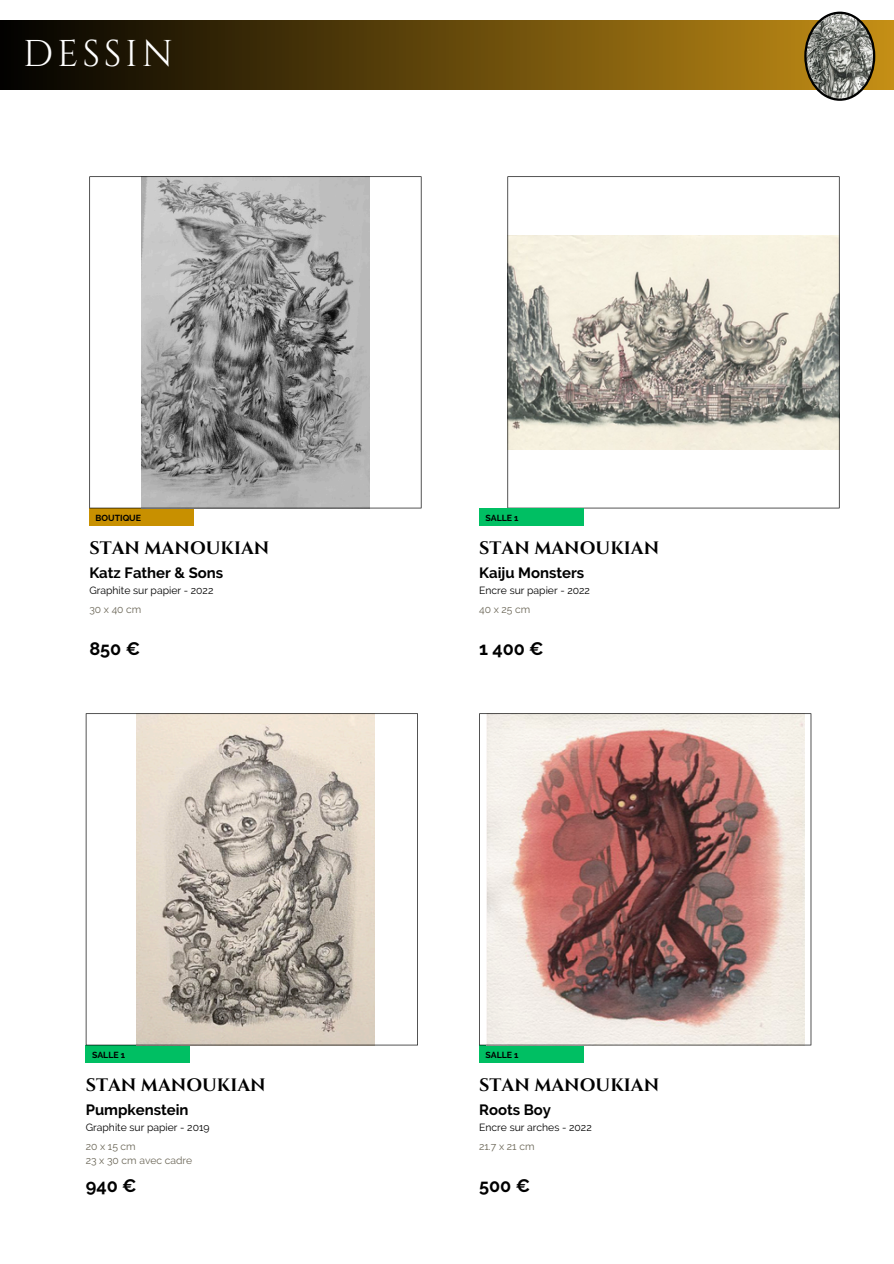
<style>
.page{position:relative;width:894px;height:1264px;background:#fff}
.page>*{position:absolute;margin:0;border:0;box-sizing:border-box;transform-origin:0 0}
.t1{font:37.2px "Cinzel";letter-spacing:.1em;color:#fff}
.t2{font:700 18px "Cinzel";color:#000}
.t3{font:700 18px "Raleway";color:#000}
.t4{font:700 14.85px "Raleway";color:#000}
.t5{font:10.35px "Raleway";color:#000}
.t6{font:10.35px/13.8px "Raleway";color:#6b6657}
.t7{font:700 8.7px "Raleway";color:#000}
</style>
<div class="page">
<div style="left:0;top:20px;width:893px;height:69px;background:linear-gradient(to right,#010100,#c58f16)"></div>
<div style="left:89px;top:508px;width:105px;height:18px;background:#c89000"></div>
<div style="left:86px;top:1045px;width:104px;height:17px;background:#00bf63"></div>
<div style="left:479px;top:1045px;width:104px;height:17px;background:#00bf63"></div>
<svg style="left:89px;top:176px;width:332px;height:332px"></svg>
<svg style="left:507px;top:176px;width:332px;height:332px"></svg>
<svg style="left:86px;top:713px;width:332px;height:332px"></svg>
<svg style="left:479px;top:713px;width:332px;height:332px;background:#bc9a95"></svg>
<div style="left:479px;top:508px;width:104px;height:18px;background:#00bf63"></div>
<svg style="left:804px;top:12px;width:71px;height:89px;background:#908d7f"></svg>
<h3 class="t1" style="left:23px;top:30px;width:151px">DESSIN</h3>
<p class="t7" style="left:96px;top:513px;width:47px">BOUTIQUE</p>
<h1 class="t2" style="left:89px;top:536px;width:181px">STAN MANOUKIAN</h1>
<p class="t4" style="left:89px;top:564px;width:135px">Katz Father &amp; Sons</p>
<p class="t5" style="left:89px;top:584px;width:126px">Graphite sur papier - 2022</p>
<p class="t6" style="left:89px;top:602px;width:54px">30 x 40 cm</p>
<p class="t3" style="left:89px;top:638px;width:52px">850 €</p>
<h2 class="t7" style="left:92px;top:1049px;width:35px">SALLE 1</h2>
<h4 class="t2" style="left:86px;top:1073px;width:181px">STAN MANOUKIAN</h4>
<h4 class="t4" style="left:86px;top:1100px;width:104px">Pumpkenstein</h4>
<h4 class="t5" style="left:86px;top:1121px;width:125px">Graphite sur papier - 2019</h4>
<h3 class="t6" style="left:86px;top:1139px;width:108px">20 x 15 cm<br>23 x 30 cm avec cadre</h3>
<p class="t3" style="left:86px;top:1175px;width:52px">940 €</p>
<p class="t7" style="left:485px;top:513px;width:35px">SALLE 1</p>
<p class="t2" style="left:479px;top:536px;width:181px">STAN MANOUKIAN</p>
<p class="t4" style="left:479px;top:564px;width:107px">Kaiju Monsters</p>
<p class="t5" style="left:479px;top:584px;width:112px">Encre sur papier - 2022</p>
<h2 class="t6" style="left:479px;top:602px;width:53px">40 x 25 cm</h2>
<h4 class="t3" style="left:479px;top:638px;width:66px">1 400 €</h4>
<p class="t7" style="left:485px;top:1049px;width:35px">SALLE 1</p>
<p class="t2" style="left:479px;top:1073px;width:181px">STAN MANOUKIAN</p>
<h2 class="t4" style="left:479px;top:1100px;width:73px">Roots Boy</h2>
<h2 class="t5" style="left:479px;top:1121px;width:114px">Encre sur arches - 2022</h2>
<h4 class="t6" style="left:479px;top:1139px;width:57px">21.7 x 21 cm</h4>
<h4 class="t3" style="left:479px;top:1175px;width:52px">500 €</h4>
</div>
